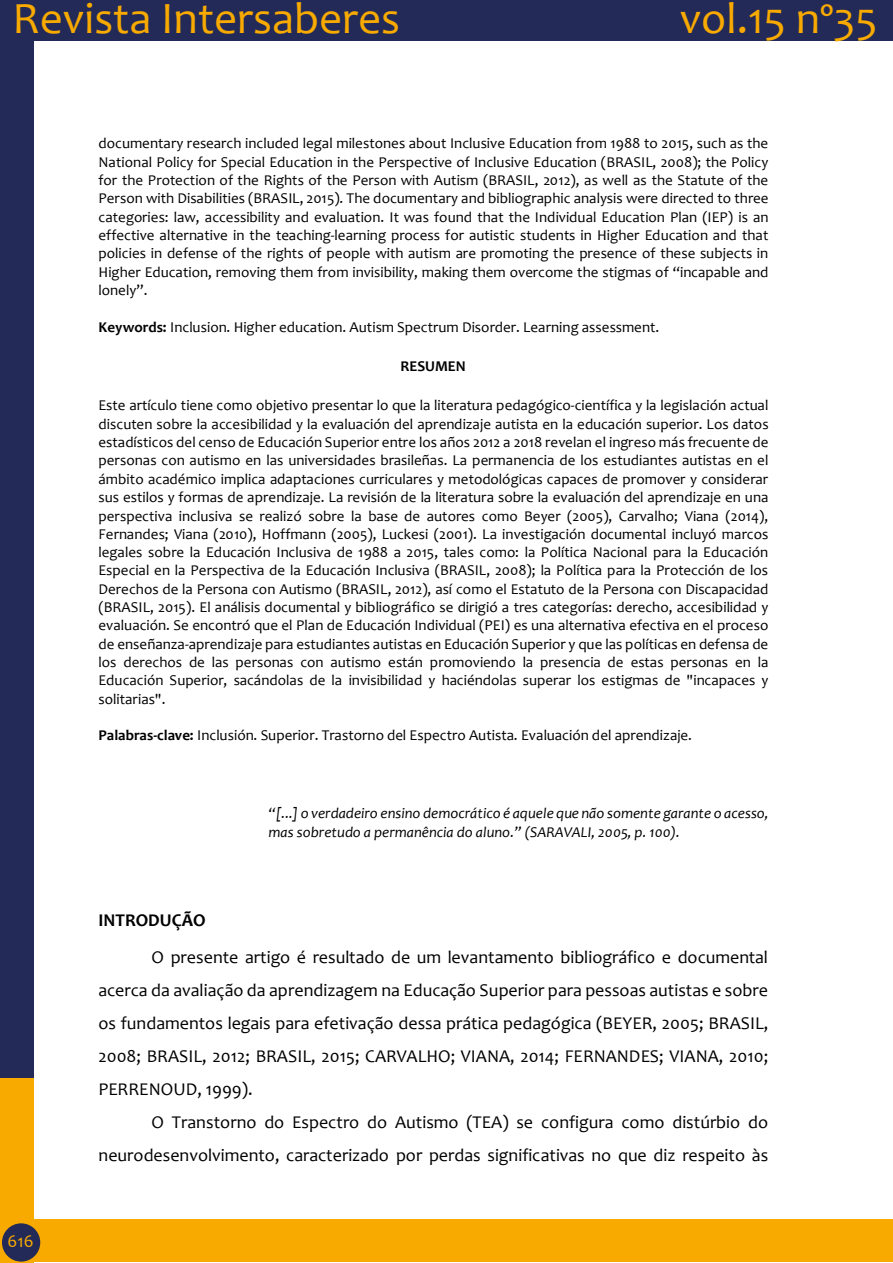
<style>
.page{position:relative;width:893px;height:1263px;background:#fff}
.page>*{position:absolute;margin:0;border:0;box-sizing:border-box;transform-origin:0 0}
.t1{font:45px "Candara";color:#f8aa00}
.t2{font:18px/33px "Candara";color:#000;text-align:justify}
.t3{font:700 18px "Candara";letter-spacing:.005em;color:#000}
.t4{font:18px "Candara";color:#f8aa00}
.t5{font:15px/18.3px "Candara";color:#000;text-align:justify}
.t6{font:italic 15px/18.6px "Candara";color:#000}
.t7{font:700 15px "Candara";letter-spacing:-.005em;color:#000}
.s1{font-weight:700}
</style>
<div class="page">
<div style="left:0;top:0;width:33px;height:1081px;background:#232a57"></div>
<div style="left:0;top:0;width:893px;height:41px;background:#232a57"></div>
<div style="left:0;top:1078px;width:33px;height:185px;background:#f8aa00"></div>
<div style="left:21px;top:1219px;width:872px;height:43px;background:#f8aa00"></div>
<div style="left:2px;top:1223px;width:38px;height:38px;background:#232a57;border-radius:50%"></div>
<h1 class="t1" style="left:13px;top:-9px;width:389px">Revista Intersaberes</h1>
<h1 class="t1" style="left:680px;top:-9px;width:199px">vol.15 nº35</h1>
<p class="t5" style="left:98px;top:134px;width:672px">documentary research included legal milestones about Inclusive Education from 1988 to 2015, such as the National Policy for Special Education in the Perspective of Inclusive Education (BRASIL, 2008); the Policy for the Protection of the Rights of the Person with Autism (BRASIL, 2012), as well as the Statute of the Person with Disabilities (BRASIL, 2015). The documentary and bibliographic analysis were directed to three categories: law, accessibility and evaluation. It was found that the Individual Education Plan (IEP) is an effective alternative in the teaching-learning process for autistic students in Higher Education and that policies in defense of the rights of people with autism are promoting the presence of these subjects in Higher Education, removing them from invisibility, making them overcome the stigmas of “incapable and lonely”.</p>
<p class="t5" style="left:98px;top:317px;width:562px"><span class="s1">Keywords:</span> Inclusion. Higher education. Autism Spectrum Disorder. Learning assessment.</p>
<p class="t7" style="left:401px;top:357px;width:67px">RESUMEN</p>
<p class="t5" style="left:98px;top:396px;width:672px">Este artículo tiene como objetivo presentar lo que la literatura pedagógico-científica y la legislación actual discuten sobre la accesibilidad y la evaluación del aprendizaje autista en la educación superior. Los datos estadísticos del censo de Educación Superior entre los años 2012 a 2018 revelan el ingreso más frecuente de personas con autismo en las universidades brasileñas. La permanencia de los estudiantes autistas en el ámbito académico implica adaptaciones curriculares y metodológicas capaces de promover y considerar sus estilos y formas de aprendizaje. La revisión de la literatura sobre la evaluación del aprendizaje en una perspectiva inclusiva se realizó sobre la base de autores como Beyer (2005), Carvalho; Viana (2014), Fernandes; Viana (2010), Hoffmann (2005), Luckesi (2001). La investigación documental incluyó marcos legales sobre la Educación Inclusiva de 1988 a 2015, tales como: la Política Nacional para la Educación Especial en la Perspectiva de la Educación Inclusiva (BRASIL, 2008); la Política para la Protección de los Derechos de la Persona con Autismo (BRASIL, 2012), así como el Estatuto de la Persona con Discapacidad (BRASIL, 2015). El análisis documental y bibliográfico se dirigió a tres categorías: derecho, accesibilidad y evaluación. Se encontró que el Plan de Educación Individual (PEI) es una alternativa efectiva en el proceso de enseñanza-aprendizaje para estudiantes autistas en Educación Superior y que las políticas en defensa de los derechos de las personas con autismo están promoviendo la presencia de estas personas en la Educación Superior, sacándolas de la invisibilidad y haciéndolas superar los estigmas de "incapaces y solitarias".</p>
<p class="t5" style="left:98px;top:726px;width:595px"><span class="s1">Palabras-clave:</span> Inclusión. Superior. Trastorno del Espectro Autista. Evaluación del aprendizaje.</p>
<p class="t6" style="left:269px;top:804px;width:501px">“[...] o verdadeiro ensino democrático é aquele que não somente garante o acesso, mas sobretudo a permanência do aluno.” (SARAVALI, 2005, p. 100).</p>
<p class="t4" style="left:8px;top:1229px;width:28px">616</p>
<p class="t3" style="left:98px;top:909px;width:109px">INTRODUÇÃO</p>
<p class="t2" style="left:98px;top:940px;width:671px;text-indent:53px">O presente artigo é resultado de um levantamento bibliográfico e documental acerca da avaliação da aprendizagem na Educação Superior para pessoas autistas e sobre os fundamentos legais para efetivação dessa prática pedagógica (BEYER, 2005; BRASIL, 2008; BRASIL, 2012; BRASIL, 2015; CARVALHO; VIANA, 2014; FERNANDES; VIANA, 2010; PERRENOUD, 1999).</p>
<p class="t2" style="left:98px;top:1105px;width:671px;text-align:right">O Transtorno do Espectro do Autismo (TEA) se configura como distúrbio do neurodesenvolvimento, caracterizado por perdas significativas no que diz respeito às</p>
</div>
